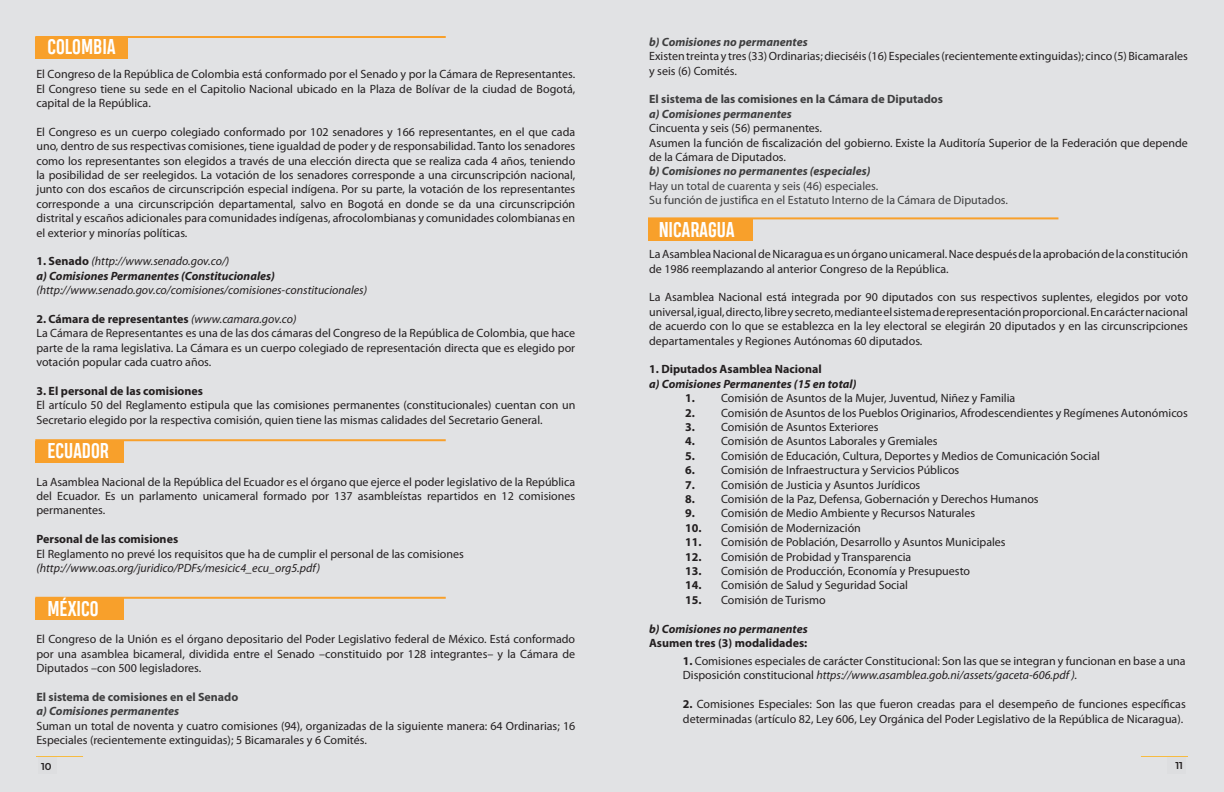
<style>
.page{position:relative;width:1224px;height:792px;background:#e1e2e4}
.page>*{position:absolute;margin:0;border:0;box-sizing:border-box;transform-origin:0 0}
.t1{font:700 20px "Heading Pro Trial";color:#fff}
.t2{font:12px/14.4px "Myriad Pro";color:#231f20}
.t3{font:italic 12px "Myriad Pro";color:#231f20}
.t4{font:700 12px "Myriad Pro";color:#231f20}
.t5{font:italic 700 12px "Myriad Pro";color:#3e3e3f}
.t6{font:12px "Myriad Pro";color:#3e3e3f}
.t7{font:italic 700 12px "Myriad Pro";color:#231f20}
.t8{font:700 12px "Myriad Pro";color:#3e3e3f}
.t9{font:600 10px "Montserrat";color:#231f20}
.s1{font-weight:700;font-style:normal}
.s2{font-weight:400;font-style:italic}
.s3{font-weight:700}
.s4{font-style:italic}
</style>
<div class="page">
<hr style="left:35px;top:36px;width:411px;height:2px;background:#f8a02b">
<div style="left:35px;top:38px;width:93px;height:21px;background:#f8a02b"></div>
<hr style="left:35px;top:439px;width:411px;height:2px;background:#f8a02b">
<hr style="left:35px;top:597px;width:411px;height:2px;background:#f8a02b">
<hr style="left:648px;top:217px;width:410px;height:2px;background:#f8a02b">
<div style="left:35px;top:441px;width:88px;height:22px;background:#f8a02b"></div>
<div style="left:35px;top:598px;width:88px;height:22px;background:#f8a02b"></div>
<div style="left:648px;top:219px;width:104px;height:22px;background:#f8a02b"></div>
<div style="left:38px;top:756px;width:19px;height:18px;background:#dddee0"></div>
<hr style="left:36px;top:756px;width:47px;height:1px;background:#f6bb41">
<div style="left:1167px;top:756px;width:19px;height:18px;background:#dddee0"></div>
<hr style="left:1141px;top:756px;width:47px;height:1px;background:#f6bb41">
<p class="t1" style="left:47px;top:35px;width:70px">COLOMBIA</p>
<p class="t2" style="left:36px;top:67px;width:540px;text-align:justify">El Congreso de la República de Colombia está conformado por el Senado y por la Cámara de Representantes.<br>El Congreso tiene su sede en el Capitolio Nacional ubicado en la Plaza de Bolívar de la ciudad de Bogotá, capital de la República.</p>
<p class="t2" style="left:36px;top:124px;width:540px;text-align:justify">El Congreso es un cuerpo colegiado conformado por 102 senadores y 166 representantes, en el que cada uno, dentro de sus respectivas comisiones, tiene igualdad de poder y de responsabilidad. Tanto los senadores como los representantes son elegidos a través de una elección directa que se realiza cada 4 años, teniendo la posibilidad de ser reelegidos. La votación de los senadores corresponde a una circunscripción nacional, junto con dos escaños de circunscripción especial indígena. Por su parte, la votación de los representantes corresponde a una circunscripción departamental, salvo en Bogotá en donde se da una circunscripción distrital y escaños adicionales para comunidades indígenas, afrocolombianas y comunidades colombianas en el exterior y minorías políticas.</p>
<p class="t3" style="left:36px;top:254px;width:194px"><span class="s1">1. Senado</span> (http://www.senado.gov.co/)</p>
<p class="t7" style="left:36px;top:268px;width:240px">a) Comisiones Permanentes (Constitucionales)</p>
<p class="t3" style="left:36px;top:283px;width:332px">(http://www.senado.gov.co/comisiones/comisiones-constitucionales)</p>
<p class="t4" style="left:36px;top:311px;width:262px">2. Cámara de representantes <span class="s2">(www.camara.gov.co)</span></p>
<p class="t2" style="left:36px;top:326px;width:540px;text-align:justify">La Cámara de Representantes es una de las dos cámaras del Congreso de la República de Colombia, que hace parte de la rama legislativa. La Cámara es un cuerpo colegiado de representación directa que es elegido por votación popular cada cuatro años.</p>
<p class="t4" style="left:36px;top:383px;width:168px">3. El personal de las comisiones</p>
<p class="t2" style="left:36px;top:398px;width:540px">El artículo 50 del Reglamento estipula que las comisiones permanentes (constitucionales) cuentan con un<br>Secretario elegido por la respectiva comisión, quien tiene las mismas calidades del Secretario General.</p>
<p class="t1" style="left:47px;top:438px;width:63px">ECUADOR</p>
<p class="t2" style="left:36px;top:474px;width:540px;text-align:justify">La Asamblea Nacional de la República del Ecuador es el órgano que ejerce el poder legislativo de la República del Ecuador. Es un parlamento unicameral formado por 137 asambleístas repartidos en 12 comisiones permanentes.</p>
<p class="t4" style="left:36px;top:531px;width:143px">Personal de las comisiones</p>
<p class="t2" style="left:36px;top:546px;width:429px">El Reglamento no prevé los requisitos que ha de cumplir el personal de las comisiones</p>
<p class="t3" style="left:36px;top:561px;width:285px">(http://www.oas.org/juridico/PDFs/mesicic4_ecu_org5.pdf)</p>
<p class="t1" style="left:47px;top:596px;width:53px">MÉXICO</p>
<p class="t2" style="left:36px;top:632px;width:540px;text-align:justify">El Congreso de la Unión es el órgano depositario del Poder Legislativo federal de México. Está conformado por una asamblea bicameral, dividida entre el Senado –constituido por 128 integrantes– y la Cámara de Diputados –con 500 legisladores.</p>
<p class="t8" style="left:36px;top:689px;width:203px">El sistema de comisiones en el Senado</p>
<p class="t5" style="left:36px;top:703px;width:144px">a) Comisiones permanentes</p>
<p class="t2" style="left:36px;top:718px;width:540px">Suman un total de noventa y cuatro comisiones (94), organizadas de la siguiente manera: 64 Ordinarias; 16<br>Especiales (recientemente extinguidas); 5 Bicamarales y 6 Comités.</p>
<p class="t5" style="left:649px;top:34px;width:160px">b) Comisiones no permanentes</p>
<p class="t2" style="left:649px;top:49px;width:540px">Existen treinta y tres (33) Ordinarias; dieciséis (16) Especiales (recientemente extinguidas); cinco (5) Bicamarales y seis (6) Comités.</p>
<p class="t8" style="left:649px;top:91px;width:295px">El sistema de las comisiones en la Cámara de Diputados</p>
<p class="t5" style="left:649px;top:106px;width:144px">a) Comisiones permanentes</p>
<p class="t2" style="left:649px;top:121px;width:174px">Cincuenta y seis (56) permanentes.</p>
<p class="t2" style="left:649px;top:135px;width:540px">Asumen la función de fiscalización del gobierno. Existe la Auditoría Superior de la Federación que depende de la Cámara de Diputados.</p>
<p class="t5" style="left:649px;top:163px;width:223px">b) Comisiones no permanentes (especiales)</p>
<p class="t6" style="left:649px;top:178px;width:231px">Hay un total de cuarenta y seis (46) especiales.</p>
<p class="t6" style="left:649px;top:193px;width:360px">Su función de justifica en el Estatuto Interno de la Cámara de Diputados.</p>
<p class="t1" style="left:659px;top:217px;width:77px">NICARAGUA</p>
<p class="t2" style="left:649px;top:247px;width:540px">La Asamblea Nacional de Nicaragua es un órgano unicameral. Nace después de la aprobación de la constitución de 1986 reemplazando al anterior Congreso de la República.</p>
<p class="t2" style="left:649px;top:290px;width:540px;text-align:justify">La Asamblea Nacional está integrada por 90 diputados con sus respectivos suplentes, elegidos por voto universal, igual, directo, libre y secreto, mediante el sistema de representación proporcional. En carácter nacional de acuerdo con lo que se establezca en la ley electoral se elegirán 20 diputados y en las circunscripciones departamentales y Regiones Autónomas 60 diputados.</p>
<p class="t4" style="left:649px;top:362px;width:174px">1. Diputados Asamblea Nacional</p>
<p class="t7" style="left:649px;top:376px;width:209px">a) Comisiones Permanentes (15 en total)</p>
<p class="t2" style="left:685px;top:391px;width:332px"><span class="s3">1.</span> Comisión de Asuntos de la Mujer, Juventud, Niñez y Familia</p>
<p class="t2" style="left:685px;top:405px;width:504px"><span class="s3">2.</span> Comisión de Asuntos de los Pueblos Originarios, Afrodescendientes y Regímenes Autonómicos</p>
<p class="t2" style="left:685px;top:420px;width:195px"><span class="s3">3.</span> Comisión de Asuntos Exteriores</p>
<p class="t2" style="left:685px;top:434px;width:254px"><span class="s3">4.</span> Comisión de Asuntos Laborales y Gremiales</p>
<p class="t2" style="left:685px;top:448px;width:416px"><span class="s3">5.</span> Comisión de Educación, Cultura, Deportes y Medios de Comunicación Social</p>
<p class="t2" style="left:685px;top:463px;width:276px"><span class="s3">6.</span> Comisión de Infraestructura y Servicios Públicos</p>
<p class="t2" style="left:685px;top:477px;width:237px"><span class="s3">7.</span> Comisión de Justicia y Asuntos Jurídicos</p>
<p class="t2" style="left:685px;top:492px;width:355px"><span class="s3">8.</span> Comisión de la Paz, Defensa, Gobernación y Derechos Humanos</p>
<p class="t2" style="left:685px;top:506px;width:292px"><span class="s3">9.</span> Comisión de Medio Ambiente y Recursos Naturales</p>
<p class="t2" style="left:685px;top:520px;width:177px"><span class="s3">10.</span> Comisión de Modernización</p>
<p class="t2" style="left:685px;top:535px;width:322px"><span class="s3">11.</span> Comisión de Población, Desarrollo y Asuntos Municipales</p>
<p class="t2" style="left:685px;top:549px;width:228px"><span class="s3">12.</span> Comisión de Probidad y Transparencia</p>
<p class="t2" style="left:685px;top:564px;width:287px"><span class="s3">13.</span> Comisión de Producción, Economía y Presupuesto</p>
<p class="t2" style="left:685px;top:578px;width:224px"><span class="s3">14.</span> Comisión de Salud y Seguridad Social</p>
<p class="t2" style="left:685px;top:592px;width:142px"><span class="s3">15.</span> Comisión de Turismo</p>
<p class="t7" style="left:649px;top:621px;width:160px">b) Comisiones no permanentes</p>
<p class="t4" style="left:649px;top:635px;width:160px">Asumen tres (3) modalidades:</p>
<p class="t2" style="left:683px;top:654px;width:504px"><span class="s3">1.</span> Comisiones especiales de carácter Constitucional: Son las que se integran y funcionan en base a una<br>Disposición constitucional <span class="s4">https://www.asamblea.gob.ni/assets/gaceta-606.pdf ).</span></p>
<p class="t2" style="left:683px;top:697px;width:504px"><span class="s3">2.</span> Comisiones Especiales: Son las que fueron creadas para el desempeño de funciones específicas determinadas (artículo 82, Ley 606, Ley Orgánica del Poder Legislativo de la República de Nicaragua).</p>
<p class="t9" style="left:41px;top:759px;width:12px">10</p>
<p class="t9" style="left:1175px;top:759px;width:9px">11</p>
</div>
